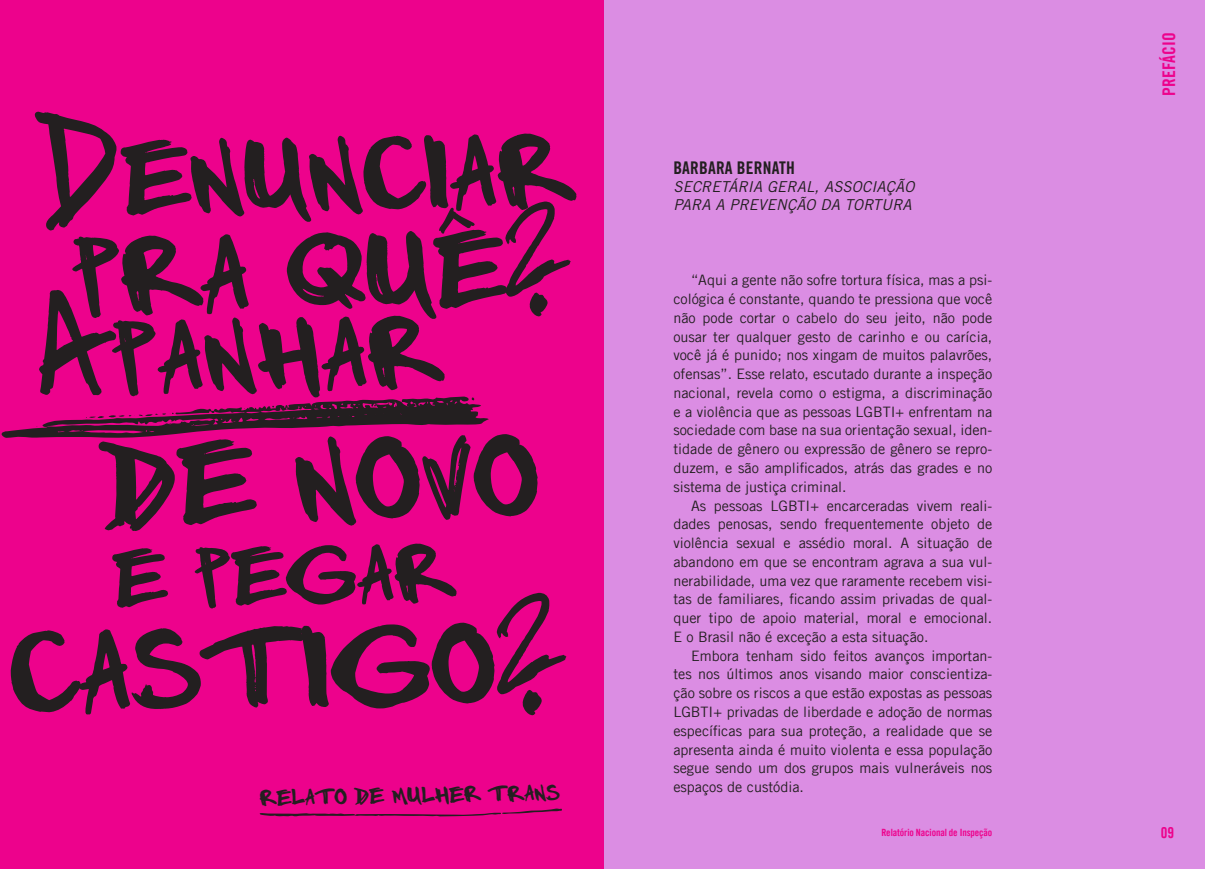
<style>
.page{position:relative;width:1205px;height:869px;background:#fff}
.page>*{position:absolute;margin:0;border:0;box-sizing:border-box;transform-origin:0 0}
.t1{font:160px "Twin Marker";color:#231f20}
.t2{font:157.25px "Twin Marker";color:#231f20}
.t3{font:147.5px "Twin Marker";color:#231f20}
.t4{font:141.25px "Twin Marker";color:#231f20}
.t5{font:137.62px "Twin Marker";color:#231f20}
.t6{font:111.12px "Twin Marker";color:#231f20}
.t7{font:30.62px "Twin Marker";color:#231f20}
.t8{font:17.5px "Amnesty Trade Gothic Bd Cn 20";letter-spacing:.01em;color:#231f20}
.t9{font:17.5px "Amnesty Trade Gothic Bd Cn 20";letter-spacing:.01em;color:#ed028c}
.t10{font:italic 15px/18px "Amnesty Trade Gothic";letter-spacing:.01em;color:#231f20}
.t11{font:15px "Amnesty Trade Gothic Bd Cn 20";color:#ed028c}
.t12{font:14.38px/18.8px "Amnesty Trade Gothic";color:#231f20;text-align:justify}
.t13{font:10px "Amnesty Trade Gothic Bd Cn 20";letter-spacing:-.01em;color:#ed028c}
</style>
<div class="page">
<div style="left:602px;top:0;width:603px;height:868px;background:#db8de3"></div>
<div style="left:0;top:0;width:603px;height:868px;background:#ed028c"></div>
<svg style="left:1px;top:396px;width:488px;height:42px"></svg>
<svg style="left:260px;top:808px;width:302px;height:8px"></svg>
<p class="t4" style="left:30px;top:86px;width:543px;rotate:-1deg">Denunciar</p>
<p class="t3" style="left:69px;top:178px;width:509px;rotate:-1deg">pra queê?</p>
<p class="t5" style="left:35px;top:267px;width:406px;rotate:-1deg">Apanhar</p>
<p class="t1" style="left:99px;top:378px;width:439px;rotate:-1deg">de novo</p>
<p class="t6" style="left:111px;top:504px;width:343px;rotate:-1deg">e pegar</p>
<p class="t2" style="left:7px;top:568px;width:551px;rotate:-1deg">castigo?</p>
<p class="t7" style="left:259px;top:777px;width:301px;rotate:-1deg">relato de mulher trans</p>
<p class="t8" style="left:673px;top:157px;width:123px">BARBARA BERNATH</p>
<p class="t10" style="left:673px;top:177px;width:243px">SECRETÁRIA GERAL, ASSOCIAÇÃO<br>PARA A PREVENÇÃO DA TORTURA</p>
<p class="t12" style="left:673px;top:270px;width:320px;text-indent:18px">“Aqui a gente não sofre tortura física, mas a psi&shy;cológica é constante, quando te pressiona que você não pode cortar o cabelo do seu jeito, não pode ousar ter qualquer gesto de carinho e ou carícia, você já é punido; nos xingam de muitos palavrões, ofensas”. Esse relato, escutado durante a inspeção nacional, revela como o estigma, a discriminação e a violência que as pessoas LGBTI+ enfrentam na sociedade com base na sua orientação sexual, iden&shy;tidade de gênero ou expressão de gênero se repro&shy;duzem, e são amplificados, atrás das grades e no sistema de justiça criminal.</p>
<p class="t12" style="left:673px;top:495px;width:320px;text-indent:18px">As pessoas LGBTI+ encarceradas vivem reali&shy;dades penosas, sendo frequentemente objeto de violência sexual e assédio moral. A situação de abandono em que se encontram agrava a sua vul&shy;nerabilidade, uma vez que raramente recebem visi&shy;tas de familiares, ficando assim privadas de qual&shy;quer tipo de apoio material, moral e emocional.<br>E o Brasil não é exceção a esta situação.</p>
<p class="t12" style="left:673px;top:645px;width:320px;text-indent:18px">Embora tenham sido feitos avanços importan&shy;tes nos últimos anos visando maior conscientiza&shy;ção sobre os riscos a que estão expostas as pessoas LGBTI+ privadas de liberdade e adoção de normas específicas para sua proteção, a realidade que se apresenta ainda é muito violenta e essa população segue sendo um dos grupos mais vulneráveis nos espaços de custódia.</p>
<p class="t13" style="left:881px;top:826px;width:112px">Relatório Nacional de Inspeção</p>
<p class="t9" style="left:1158px;top:96px;width:65px;rotate:-90deg">PREFÁCIO</p>
<p class="t11" style="left:1160px;top:822px;width:15px">09</p>
</div>
